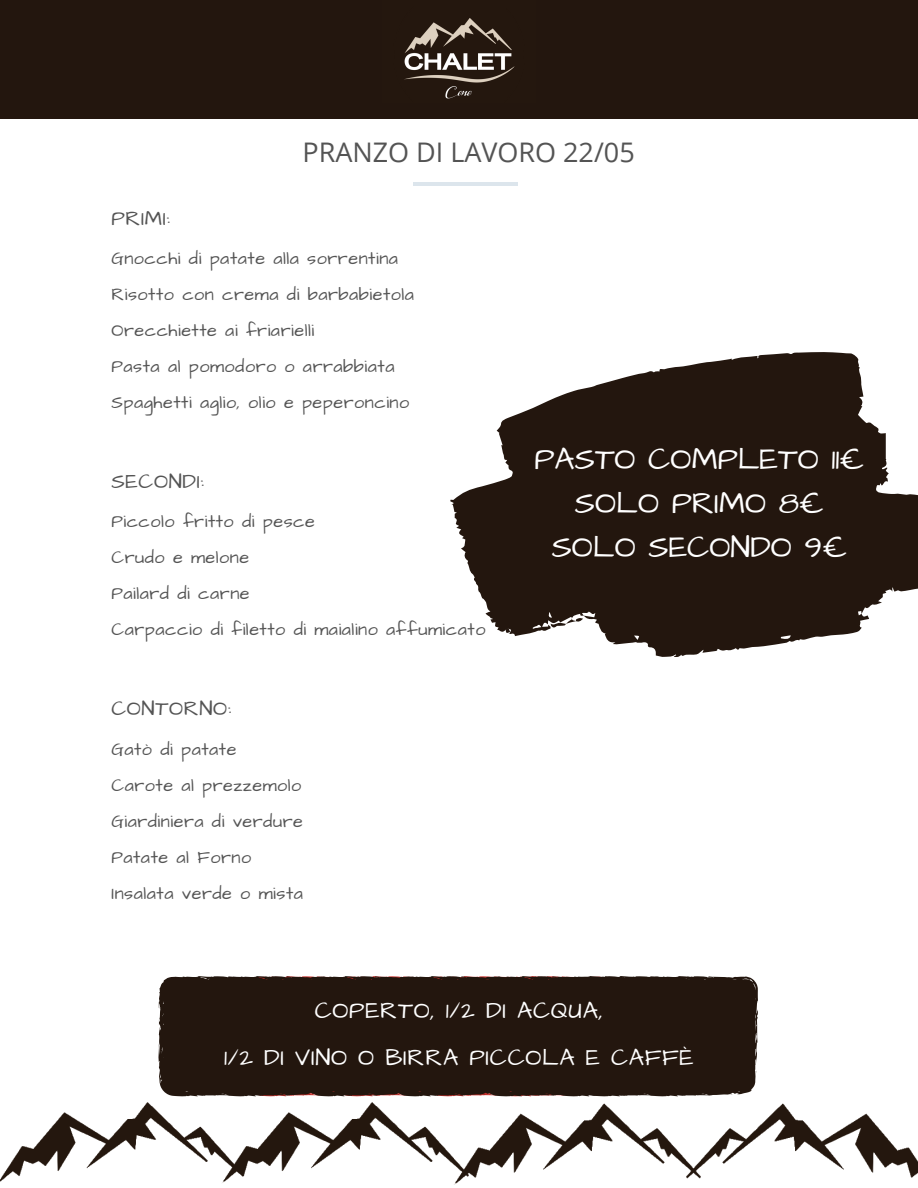
<style>
.page{position:relative;width:918px;height:1188px;background:#fff}
.page>*{position:absolute;margin:0;border:0;box-sizing:border-box;transform-origin:0 0}
.t1{font:31.5px/43.8px "Architects Daughter";color:#fff;text-align:center}
.t2{font:27px "Open Sans";color:#545454}
.t3{font:24px/47.2px "Architects Daughter";letter-spacing:.03em;color:#fff;text-align:center}
.t4{font:21px "Architects Daughter";letter-spacing:.03em;color:#545454}
.t5{font:18px/36px "Architects Daughter";letter-spacing:.03em;color:#545454}
</style>
<div class="page">
<img style="left:0;top:1002px;width:179px;height:180px">
<img style="left:179px;top:1096px;width:232px;height:87px">
<img style="left:411px;top:1096px;width:231px;height:89px">
<img style="left:642px;top:1096px;width:276px;height:83px">
<div style="left:159px;top:976px;width:599px;height:120px;background:#23160e"></div>
<hr style="left:413px;top:182px;width:104px;height:4px;background:#dce5ec">
<div style="left:0;top:0;width:918px;height:118px;background:#23160e"></div>
<img style="left:404px;top:18px;width:111px;height:81px">
<svg style="left:450px;top:352px;width:468px;height:305px;fill:#23160e"></svg>
<svg style="left:506px;top:627px;width:5px;height:6px"></svg>
<svg style="left:551px;top:618px;width:32px;height:10px"></svg>
<h2 class="t2" style="left:303px;top:133px;width:334px">PRANZO DI LAVORO 22/05</h2>
<p class="t4" style="left:111px;top:204px;width:60px">PRIMI:</p>
<p class="t5" style="left:111px;top:241px;width:304px">Gnocchi di patate alla sorrentina<br>Risotto con crema di barbabietola<br>Orecchiette ai friarielli<br>Pasta al pomodoro o arrabbiata<br>Spaghetti aglio, olio e peperoncino</p>
<p class="t4" style="left:111px;top:467px;width:94px">SECONDI:</p>
<p class="t5" style="left:111px;top:504px;width:376px">Piccolo fritto di pesce<br>Crudo e melone<br>Pailard di carne<br>Carpaccio di filetto di maialino affumicato</p>
<p class="t4" style="left:111px;top:694px;width:121px">CONTORNO:</p>
<p class="t5" style="left:111px;top:731px;width:193px">Gatò di patate<br>Carote al prezzemolo<br>Giardiniera di verdure<br>Patate al Forno<br>Insalata verde o mista</p>
<h1 class="t1" style="left:535px;top:438px;width:331px">PASTO COMPLETO 11€<br>SOLO PRIMO 8€<br>SOLO SECONDO 9€</h1>
<h3 class="t3" style="left:224px;top:987px;width:471px">COPERTO, 1/2 DI ACQUA,<br>1/2 DI VINO O BIRRA PICCOLA E CAFFÈ</h3>
</div>
